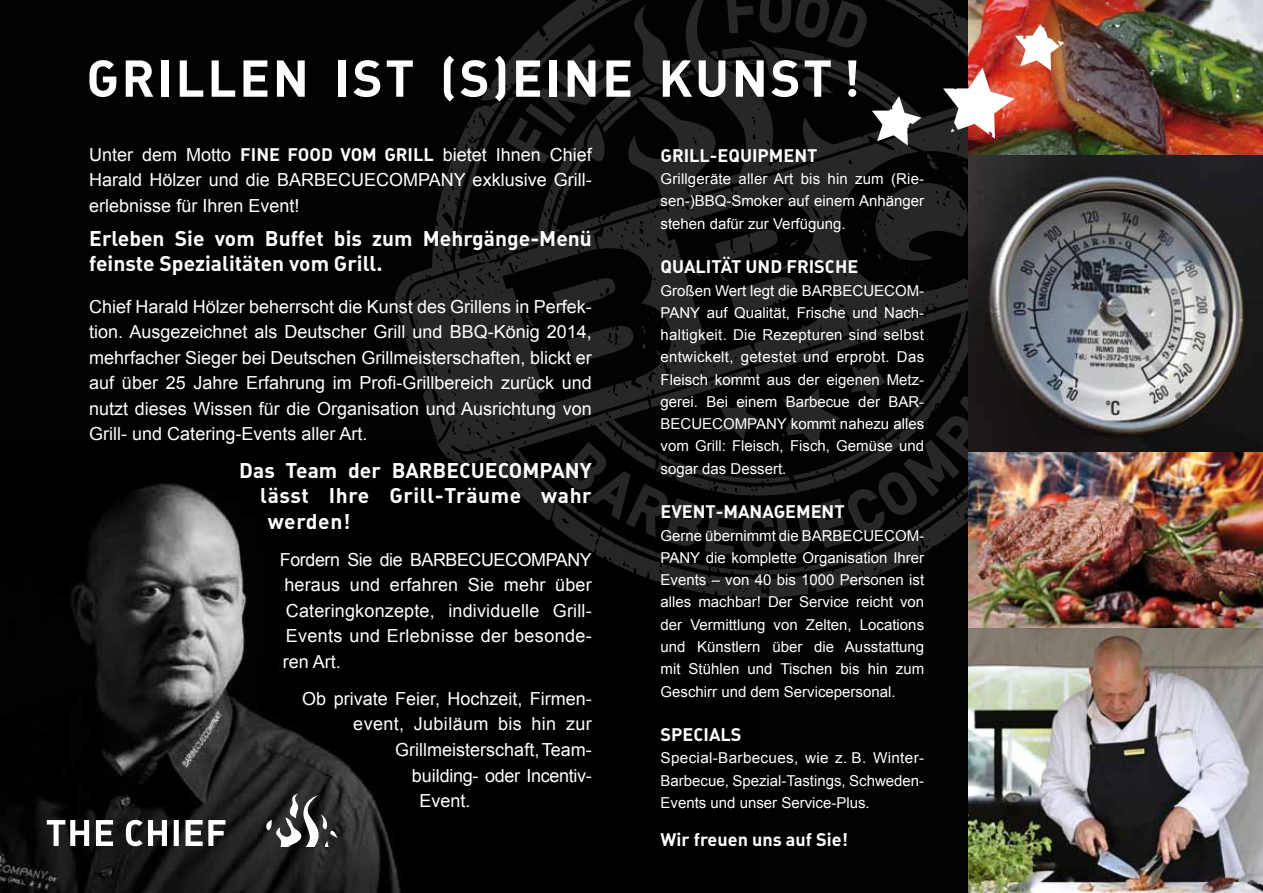
<style>
.page{position:relative;width:1263px;height:893px;background:#fff}
.page>*{position:absolute;margin:0;border:0;box-sizing:border-box;transform-origin:0 0}
.t1{font:51px "DIN Bold Alternate";letter-spacing:.05em;color:#fff}
.t2{font:21px/25.5px "DIN Bold Alternate";color:#fff}
.t3{font:18px/25.5px "Arial";color:#fff;text-align:justify}
.t4{font:18px "DIN Bold Alternate";color:#fff}
.t5{font:18px "Arial";letter-spacing:.02em;color:#fff}
.t6{font:18px "Arial";letter-spacing:-.02em;color:#fff}
.t7{font:15px/22.2px "Arial";color:#fff;text-align:justify}
.s1{font-family:"DIN Bold Alternate"}
</style>
<div class="page">
<img style="left:0;top:0;width:969px;height:893px">
<svg style="left:395px;top:0;width:574px;height:598px;background:#0f0f0f"></svg>
<img style="left:969px;top:0;width:294px;height:155px">
<img style="left:969px;top:155px;width:294px;height:738px">
<img style="left:969px;top:453px;width:294px;height:174px">
<svg style="left:872px;top:96px;width:49px;height:50px"></svg>
<img style="left:943px;top:21px;width:121px;height:118px">
<svg style="left:47px;top:820px;width:178px;height:26px"></svg>
<svg style="left:258px;top:794px;width:80px;height:52px"></svg>
<h1 class="t1" style="left:86px;top:45px;width:775px">Grillen ist (S)eine Kunst !</h1>
<p class="t3" style="left:89px;top:142px;width:504px">Unter dem Motto <span class="s1">fine food vom grill</span> bietet Ihnen Chief Harald Hölzer und die Barbecu ecompany exklusive Grill&shy;erlebnisse für Ihren Event!</p>
<h2 class="t2" style="left:89px;top:224px;width:504px">Erleben Sie vom Buffet bis zum Mehrgänge-Menü feinste Spezialitäten vom Grill.</h2>
<p class="t3" style="left:89px;top:294px;width:504px">Chief Harald Hölzer beherrscht die Kunst des Grillens in Perfek&shy;tion. Ausgezeichnet als Deutscher Grill und BBQ-König 2014, mehrfacher Sieger bei Deutschen Grillmeisterschaften, blickt er auf über 25 Jahre Erfahrung im Profi-Grillbereich zurück und nutzt dieses Wissen für die Organisation und Ausrichtung von Grill- und Catering-Events aller Art.</p>
<h2 class="t2" style="left:239px;top:456px;width:354px">Das Team der Barbecuecompany</h2>
<h2 class="t2" style="left:260px;top:482px;width:333px">lässt I hre Grill-Träume wahr</h2>
<h2 class="t2" style="left:268px;top:507px;width:84px">werden!</h2>
<p class="t3" style="left:280px;top:547px;width:313px">Fordern Sie die Barbecu ecompany heraus und erfahren Sie mehr über Cateringkonzepte, individuelle Grill-Events und Erlebnisse der besonde&shy;ren Art.</p>
<p class="t3" style="left:302px;top:686px;width:291px">Ob private Feier, Hochzeit, Firmen-</p>
<p class="t5" style="left:353px;top:712px;width:240px">event, Jubiläum bis hin zur</p>
<p class="t3" style="left:395px;top:737px;width:198px">Grillmeisterschaft, Team-</p>
<p class="t6" style="left:412px;top:763px;width:181px">building- oder Incentiv-</p>
<p class="t3" style="left:419px;top:788px;width:53px">Event.</p>
<p class="t4" style="left:660px;top:143px;width:155px">Grill-equipment</p>
<p class="t7" style="left:660px;top:168px;width:265px">Grillgeräte aller Art bis hin zum (Rie&shy;sen-)BBQ-Smoker auf einem Anhänger stehen dafür zur Verfügung.</p>
<p class="t4" style="left:660px;top:255px;width:199px">Qualität und Frische</p>
<p class="t7" style="left:660px;top:279px;width:265px">Großen Wert legt die Barbecu ecom&shy;pany auf Qualität, Frische und Nach&shy;haltigkeit. Die Rezepturen sind selbst entwickelt, getestet und erprobt. Das Fleisch kommt aus der eigenen Metz&shy;gerei. Bei einem Barbecue der Bar&shy;becu ecompany kommt nahezu alles vom Grill: Fleisch, Fisch, Gemüse und sogar das Dessert.</p>
<p class="t4" style="left:660px;top:500px;width:182px">Event-Management</p>
<p class="t7" style="left:660px;top:524px;width:265px">Gerne übernimmt die Barbecu ecom&shy;pany die komplette Organisation Ihrer Events – von 40 bis 1000 Personen ist alles machbar! Der Service reicht von der Vermittlung von Zelten, Locations und Künstlern über die Ausstattung mit Stühlen und Tischen bis hin zum Geschirr und dem Servicepersonal.</p>
<p class="t4" style="left:660px;top:723px;width:81px">Specials</p>
<p class="t7" style="left:660px;top:747px;width:265px">Special-Barbecues, wie z. B. Winter-Barbecue, Spezial-Tastings, Schweden-Events und unser Service-Plus.</p>
<p class="t4" style="left:660px;top:827px;width:189px">Wir freuen uns auf Sie!</p>
</div>
